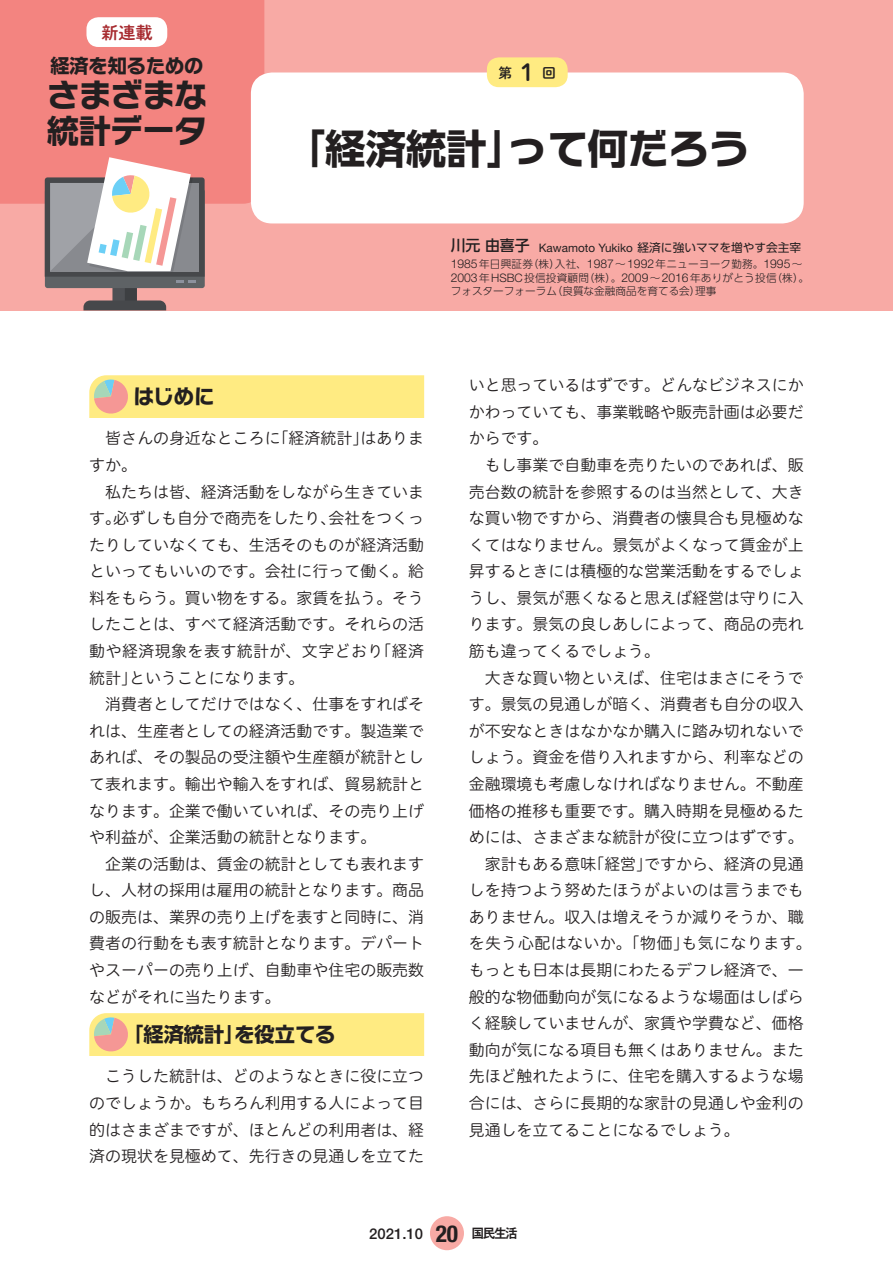
<style>
.page{position:relative;width:893px;height:1263px;background:#fff}
.page>*{position:absolute;margin:0;border:0;box-sizing:border-box;transform-origin:0 0}
.t1{font:700 40.35px "UD Shin Go Pro";color:#231f20}
.t2{font:700 31.95px/36.2px "Typelabo N Std";color:#231f20}
.t3{font:23.4px "Shuei M Go Std B";color:#231f20}
.t4{font:700 20.25px "UD Shin Go Pro";color:#231f20}
.t5{font:700 20.25px "Typelabo N Std";color:#231f20}
.t6{font:700 19.2px "Typelabo N Std";color:#231f20}
.t7{font:16.95px "Shuei M Go Std B";color:#a72b30}
.t8{font:15.9px/26.5px "Hiragino UD Sans R Std N W3";color:#231f20;text-align:justify}
.t9{font:15.9px "Hiragino UD Sans R Std N W3";letter-spacing:.03em;color:#231f20}
.t10{font:500 14.85px "Helvetica Neue LT Std";color:#231f20}
.t11{font:13.8px "Shuei M Go Std B";color:#231f20}
.t12{font:11.7px "Helvetica Neue LT Std";color:#231f20}
.t13{font:300 10.65px/13.8px "UD Shin Go Pro";letter-spacing:.02em;color:#231f20}
.s1{font-family:"UD Shin Go Pro"}
.s2{font-family:"Typelabo N Std"}
.s3{font-family:"UD Shin Go Pro";font-weight:500;font-size:14.85px}
.s4{font-family:"Helvetica Neue LT Std";font-size:12.15px}
.s5{font-family:"Helvetica Neue LT Std";font-size:11.7px}
.s6{font-weight:700;font-stretch:condensed;font-size:23.4px}
.s7{font-family:"Gothic MB101 Pro De";font-weight:700;font-size:12.75px}
</style>
<div class="page">
<div style="left:430px;top:1216px;width:34px;height:34px;background:#f8aaa5;border-radius:50%"></div>
<div style="left:0;top:0;width:893px;height:310px;background:#f8aaa5"></div>
<div style="left:0;top:0;width:264px;height:204px;background:#f38480"></div>
<div style="left:113px;top:264px;width:24px;height:43px;background:#3d3f42"></div>
<div style="left:113px;top:264px;width:12px;height:43px;background:#4e5054"></div>
<svg style="left:83px;top:300px;width:83px;height:10px"></svg>
<div style="left:45px;top:189px;width:160px;height:99px;background:#5e6265;border-radius:3px"></div>
<svg style="left:45px;top:157px;width:160px;height:126px;background:#beb1ad"></svg>
<div style="left:251px;top:72px;width:553px;height:151px;background:#fff;border-radius:21px"></div>
<div style="left:86px;top:17px;width:81px;height:30px;background:#fff;border-radius:12px"></div>
<div style="left:487px;top:57px;width:81px;height:30px;background:#ffeb82;border-radius:12px"></div>
<svg style="left:89px;top:375px;width:335px;height:43px;background:#fce785"></svg>
<svg style="left:89px;top:1013px;width:335px;height:43px;background:#fce785"></svg>
<p class="t7" style="left:101px;top:20px;width:53px">新連載</p>
<p class="t6" style="left:50px;top:52px;width:155px"><span class="s1">経済</span>を<span class="s1">知</span>るための</p>
<h2 class="t2" style="left:47px;top:74px;width:161px">さまざまな<span class="s1">統計</span>データ</h2>
<h3 class="t3" style="left:520px;top:55px;width:15px">1</h3>
<p class="t11" style="left:499px;top:62px;width:15px">第</p>
<p class="t11" style="left:542px;top:62px;width:15px">回</p>
<h1 class="t1" style="left:285px;top:116px;width:466px">「経済統計」<span class="s2">って</span>何<span class="s2">だろう</span></h1>
<p class="t12" style="left:451px;top:241px;width:352px"><span class="s3">川元由喜子</span> Kawamoto Yukiko <span class="s1">経済に強いママを増やす会主宰</span></p>
<p class="t13" style="left:451px;top:256px;width:360px"><span class="s4">1985</span>年日興証券（株）入社、<span class="s4">1987</span>～<span class="s4">1992</span>年ニューヨーク勤務。<span class="s4">1995</span>～<br><span class="s4">2003</span>年<span class="s5">HSBC</span>投信投資顧問（株）。<span class="s4">2009</span>～<span class="s4">2016</span>年ありがとう投信（株）。フォスターフォーラム（良質な金融商品を育てる会）理事</p>
<p class="t5" style="left:133px;top:382px;width:82px">はじめに</p>
<p class="t8" style="left:89px;top:424px;width:336px;text-indent:16px">皆さんの身近なところに「経済統計」はありますか。</p>
<p class="t8" style="left:89px;top:477px;width:336px;text-indent:16px">私たちは皆、経済活動をしながら生きています。必ずしも自分で商売をしたり、会社をつくったりしていなくても、生活そのものが経済活動といってもいいのです。会社に行って働く。給料をもらう。買い物をする。家賃を払う。そうしたことは、すべて経済活動です。それらの活動や経済現象を表す統計が、文字どおり「経済統計」ということになります。</p>
<p class="t8" style="left:89px;top:690px;width:336px;text-indent:16px">消費者としてだけではなく、仕事をすればそれは、生産者としての経済活動です。製造業であれば、その製品の受注額や生産額が統計として表れます。輸出や輸入をすれば、貿易統計となります。企業で働いていれば、その売り上げや利益が、企業活動の統計となります。</p>
<p class="t8" style="left:89px;top:849px;width:336px;text-indent:16px">企業の活動は、賃金の統計としても表れますし、人材の採用は雇用の統計となります。商品の販売は、業界の売り上げを表すと同時に、消費者の行動をも表す統計となります。デパートやスーパーの売り上げ、自動車や住宅の販売数などがそれに当たります。</p>
<p class="t4" style="left:123px;top:1018px;width:214px">「経済統計」<span class="s2">を</span>役立<span class="s2">てる</span></p>
<p class="t8" style="left:89px;top:1062px;width:336px;text-indent:16px">こうした統計は、どのようなときに役に立つのでしょうか。もちろん利用する人によって目的はさまざまですが、ほとんどの利用者は、経済の現状を見極めて、先行きの見通しを立てた</p>
<p class="t8" style="left:469px;top:371px;width:336px">いと思っているはずです。どんなビジネスにかかわっていても、事業戦略や販売計画は必要だからです。</p>
<p class="t8" style="left:469px;top:451px;width:336px;text-indent:16px">もし事業で自動車を売りたいのであれば、販売台数の統計を参照するのは当然として、大きな買い物ですから、消費者の懐具合も見極めなくてはなりません。景気がよくなって賃金が上昇するときには積極的な営業活動をするでしょうし、景気が悪くなると思えば経営は守りに入ります。景気の良しあしによって、商品の売れ筋も違ってくるでしょう。</p>
<p class="t8" style="left:485px;top:663px;width:320px">大きな買い物といえば、住宅はまさにそうで</p>
<p class="t8" style="left:469px;top:690px;width:336px">す。景気の見通しが暗く、消費者も自分の収入</p>
<p class="t8" style="left:469px;top:717px;width:336px">が不安なときはなかなか購入に踏み切れないで</p>
<p class="t8" style="left:469px;top:743px;width:336px">しょう。資金を借り入れますから、利率などの</p>
<p class="t8" style="left:469px;top:770px;width:336px">金融環境も考慮しなければなりません。不動産</p>
<p class="t8" style="left:469px;top:796px;width:336px">価格の推移も重要です。購入時期を見極めるた</p>
<p class="t8" style="left:469px;top:823px;width:336px">めには、さまざまな統計が役に立つはずです。</p>
<p class="t8" style="left:485px;top:849px;width:320px">家計もある意味「経営」ですから、経済の見通</p>
<p class="t8" style="left:469px;top:876px;width:336px">しを持つよう努めたほうがよいのは言うまでも</p>
<p class="t8" style="left:469px;top:903px;width:336px">ありません。収入は増えそうか減りそうか、職</p>
<p class="t9" style="left:469px;top:931px;width:344px">を失う心配はないか。「物価」も気になります。</p>
<p class="t8" style="left:469px;top:956px;width:336px">もっとも日本は長期にわたるデフレ経済で、一</p>
<p class="t8" style="left:469px;top:982px;width:336px">般的な物価動向が気になるような場面はしばら</p>
<p class="t8" style="left:469px;top:1009px;width:336px">く経験していませんが、家賃や学費など、価格</p>
<p class="t8" style="left:469px;top:1036px;width:336px">動向が気になる項目も無くはありません。また</p>
<p class="t8" style="left:469px;top:1062px;width:336px">先ほど触れたように、住宅を購入するような場</p>
<p class="t8" style="left:469px;top:1089px;width:336px">合には、さらに長期的な家計の見通しや金利の</p>
<p class="t8" style="left:469px;top:1115px;width:273px">見通しを立てることになるでしょう。</p>
<p class="t10" style="left:369px;top:1224px;width:150px">2021.10 <span class="s6">20</span> <span class="s7">国民生活</span></p>
</div>
